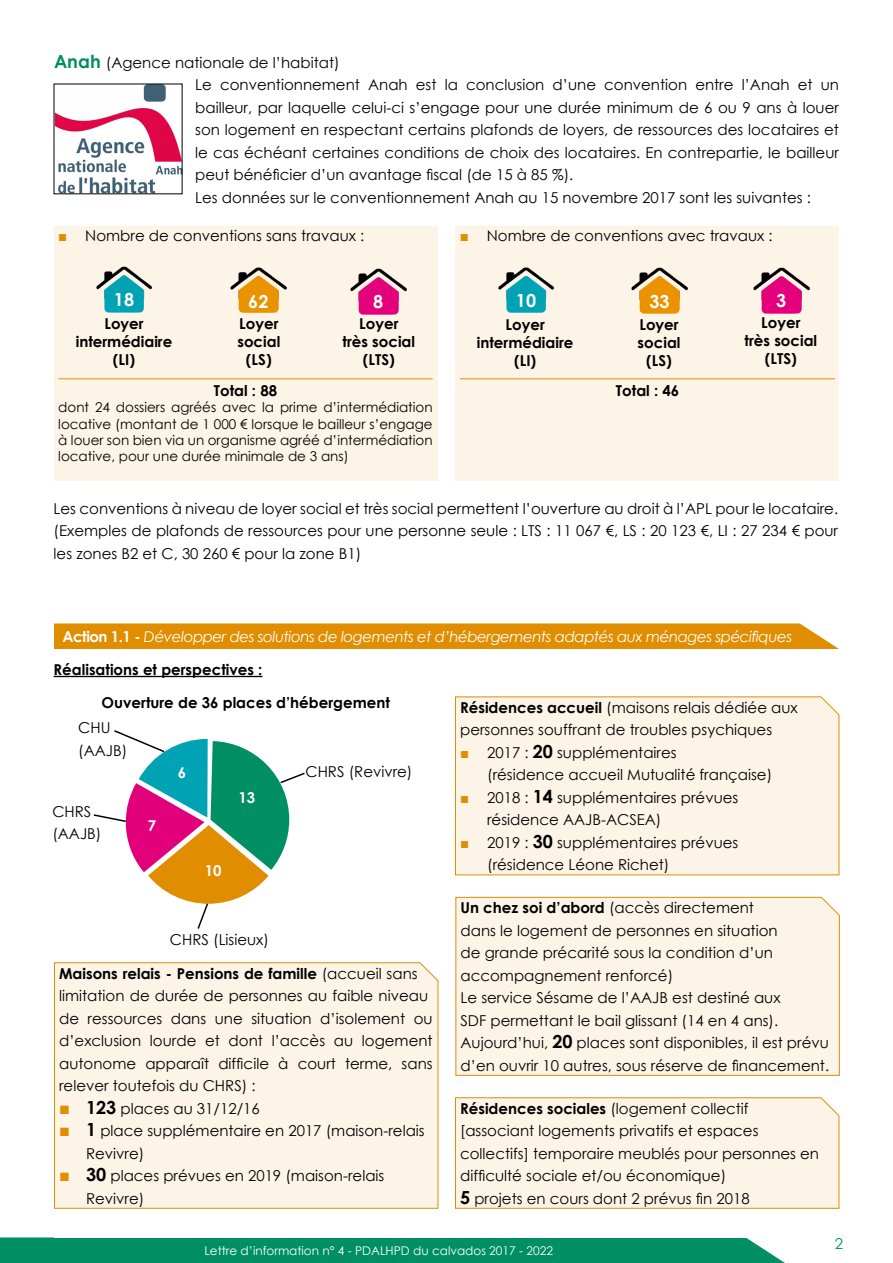
<style>
.page{position:relative;width:893px;height:1263px;background:#fff}
.page>*{position:absolute;margin:0;border:0;box-sizing:border-box;transform-origin:0 0}
.t1{font:700 18px "Century Gothic";color:#fff}
.t2{font:15px/22.5px "Century Gothic";color:#000}
.t3{font:700 15px/18px "Century Gothic";color:#000;text-align:center}
.t4{font:italic 15px "Century Gothic";letter-spacing:-.03em;color:#fff}
.t5{font:700 15px "Century Gothic";color:#fff}
.t6{font:15px "Century Gothic";color:#008f62}
.t7{font:13.5px/16.2px "Century Gothic";color:#000;text-align:justify}
.t8{font:12px "Century Gothic";color:#fff}
.s1{font-weight:700;font-size:18px;color:#008f62}
.s2{color:#e18d00}
.s3{font-weight:700;font-style:normal}
.s4{font-weight:700}
.s5{font-size:18px;color:#e18d00}
.s6{font-weight:700;font-size:18px}
</style>
<div class="page">
<div style="left:0;top:1237px;width:785px;height:26px;background:#008f62"></div>
<div style="left:455px;top:225px;width:383px;height:255px;background:#fdf4e8"></div>
<div style="left:54px;top:225px;width:383px;height:255px;background:#fdf4e8"></div>
<div style="left:54px;top:690px;width:785px;height:548px;background:#fff"></div>
<div style="left:54px;top:623px;width:785px;height:26px;background:#e18d00"></div>
<img style="left:96px;top:266px;width:56px;height:47px">
<img style="left:230px;top:267px;width:57px;height:46px">
<img style="left:350px;top:268px;width:57px;height:47px">
<hr style="left:58px;top:378px;width:375px;height:1px;background:#e18d00">
<img style="left:498px;top:267px;width:56px;height:46px">
<img style="left:631px;top:267px;width:57px;height:47px">
<img style="left:753px;top:267px;width:57px;height:47px">
<hr style="left:460px;top:378px;width:375px;height:1px;background:#e18d00">
<div style="left:54px;top:962px;width:385px;height:247px;background:#fdf4e8"></div>
<div style="left:455px;top:696px;width:385px;height:180px;background:#fdf4e8"></div>
<div style="left:455px;top:896px;width:385px;height:180px;background:#fdf4e8"></div>
<div style="left:455px;top:1097px;width:385px;height:112px;background:#fdf4e8"></div>
<svg style="left:93px;top:730px;width:212px;height:199px"></svg>
<img style="left:56px;top:86px;width:124px;height:106px">
<hr style="left:54px;top:676px;width:208px;height:1px;background:#000">
<p class="t2" style="left:195px;top:51px;width:645px;text-indent:-141px"><span class="s1">Anah</span> (Agence nationale de l’habitat)<br>Le conventionnement Anah est la conclusion d’une convention entre l’Anah et un bailleur, par laquelle celui-ci s’engage pour une durée minimum de 6 ou 9 ans à louer son logement en respectant certains plafonds de loyers, de ressources des locataires et le cas échéant certaines conditions de choix des locataires. En contrepartie, le bailleur peut bénéficier d’un avantage fiscal (de 15 à 85 %).<br>Les données sur le conventionnement Anah au 15 novembre 2017 sont les suivantes :</p>
<p class="t2" style="left:58px;top:224px;width:307px"><span class="s2">■</span> Nombre de conventions sans travaux :</p>
<p class="t2" style="left:460px;top:224px;width:314px"><span class="s2">■</span> Nombre de conventions avec travaux :</p>
<p class="t1" style="left:114px;top:286px;width:22px">18</p>
<p class="t1" style="left:248px;top:287px;width:22px">62</p>
<p class="t1" style="left:373px;top:287px;width:12px">8</p>
<p class="t3" style="left:76px;top:314px;width:98px">Loyer intermédiaire (LI)</p>
<p class="t3" style="left:237px;top:314px;width:44px">Loyer social (LS)</p>
<p class="t3" style="left:343px;top:314px;width:74px">Loyer<br>très social (LTS)</p>
<p class="t3" style="left:214px;top:381px;width:65px">Total : 88</p>
<p class="t7" style="left:58px;top:399px;width:376px">dont 24 dossiers agréés avec la prime d’intermédiation locative (montant de 1 000 € lorsque le bailleur s’engage à louer son bien via un organisme agréé d’intermédiation locative, pour une durée minimale de 3 ans)</p>
<p class="t1" style="left:516px;top:287px;width:22px">10</p>
<p class="t1" style="left:649px;top:288px;width:22px">33</p>
<p class="t1" style="left:776px;top:287px;width:12px">3</p>
<p class="t3" style="left:477px;top:314px;width:98px">Loyer intermédiaire (LI)</p>
<p class="t3" style="left:638px;top:315px;width:44px">Loyer social (LS)</p>
<p class="t3" style="left:745px;top:313px;width:74px">Loyer<br>très social (LTS)</p>
<p class="t3" style="left:616px;top:381px;width:65px">Total : 46</p>
<p class="t2" style="left:54px;top:497px;width:786px;text-align:justify">Les conventions à niveau de loyer social et très social permettent l’ouverture au droit à l’APL pour le locataire. (Exemples de plafonds de ressources pour une personne seule : LTS : 11 067 €, LS : 20 123 €, LI : 27 234 € pour les zones B2 et C, 30 260 € pour la zone B1)</p>
<p class="t4" style="left:63px;top:626px;width:731px"><span class="s3">Action 1.1 -</span> Développer des solutions de logements et d’hébergements adaptés aux ménages spécifiques</p>
<p class="t3" style="left:54px;top:660px;width:210px">Réalisations et perspectives :</p>
<p class="t3" style="left:102px;top:693px;width:290px">Ouverture de 36 places d’hébergement</p>
<p class="t2" style="left:78px;top:716px;width:51px">CHU (AAJB)</p>
<p class="t2" style="left:52px;top:800px;width:51px">CHRS (AAJB)</p>
<p class="t5" style="left:148px;top:814px;width:10px">7</p>
<p class="t5" style="left:178px;top:761px;width:10px">6</p>
<p class="t5" style="left:238px;top:786px;width:18px">13</p>
<p class="t5" style="left:205px;top:859px;width:18px">10</p>
<p class="t2" style="left:170px;top:928px;width:101px">CHRS (Lisieux)</p>
<p class="t2" style="left:305px;top:760px;width:108px">CHRS (Revivre)</p>
<p class="t2" style="left:59px;top:962px;width:375px"><span class="s4">Maisons relais - Pensions de famille</span> (accueil sans limitation de durée de personnes au faible niveau de ressources dans une situation d’isolement ou d’exclusion lourde et dont l’accès au logement autonome apparaît difficile à court terme, sans relever toutefois du CHRS) :</p>
<p class="t2" style="left:59px;top:1097px;width:202px"><span class="s5">■</span> <span class="s6">123</span> places au 31/12/16</p>
<p class="t2" style="left:86px;top:1119px;width:340px;text-indent:-27px"><span class="s5">■</span> <span class="s6">1</span> place supplémentaire en 2017 (maison-relais<br>Revivre)</p>
<p class="t2" style="left:86px;top:1164px;width:300px;text-indent:-27px"><span class="s5">■</span> <span class="s6">30</span> places prévues en 2019 (maison-relais<br>Revivre)</p>
<p class="t2" style="left:460px;top:696px;width:339px"><span class="s4">Résidences accueil</span> (maisons relais dédiée aux personnes souffrant de troubles psychiques</p>
<p class="t2" style="left:487px;top:741px;width:287px;text-indent:-27px"><span class="s2">■</span> 2017 : <span class="s6">20</span> supplémentaires<br>(résidence accueil Mutualité française)</p>
<p class="t2" style="left:487px;top:786px;width:253px;text-indent:-27px"><span class="s2">■</span> 2018 : <span class="s6">14</span> supplémentaires prévues résidence AAJB-ACSEA)</p>
<p class="t2" style="left:487px;top:831px;width:253px;text-indent:-27px"><span class="s2">■</span> 2019 : <span class="s6">30</span> supplémentaires prévues (résidence Léone Richet)</p>
<p class="t2" style="left:460px;top:896px;width:370px"><span class="s4">Un chez soi d’abord</span> (accès directement<br>dans le logement de personnes en situation<br>de grande précarité sous la condition d’un accompagnement renforcé)<br>Le service Sésame de l’AAJB est destiné aux<br>SDF permettant le bail glissant (14 en 4 ans).<br>Aujourd’hui, <span class="s6">20</span> places sont disponibles, il est prévu d’en ouvrir 10 autres, sous réserve de financement.</p>
<p class="t2" style="left:460px;top:1097px;width:360px"><span class="s4">Résidences sociales</span> (logement collectif [associant logements privatifs et espaces collectifs] temporaire meublés pour personnes en difficulté sociale et/ou économique)<br><span class="s6">5</span> projets en cours dont 2 prévus fin 2018</p>
<p class="t8" style="left:204px;top:1242px;width:350px">Lettre d’information n° 4 - PDALHPD du calvados 2017 - 2022</p>
<p class="t6" style="left:835px;top:1233px;width:10px">2</p>
</div>
